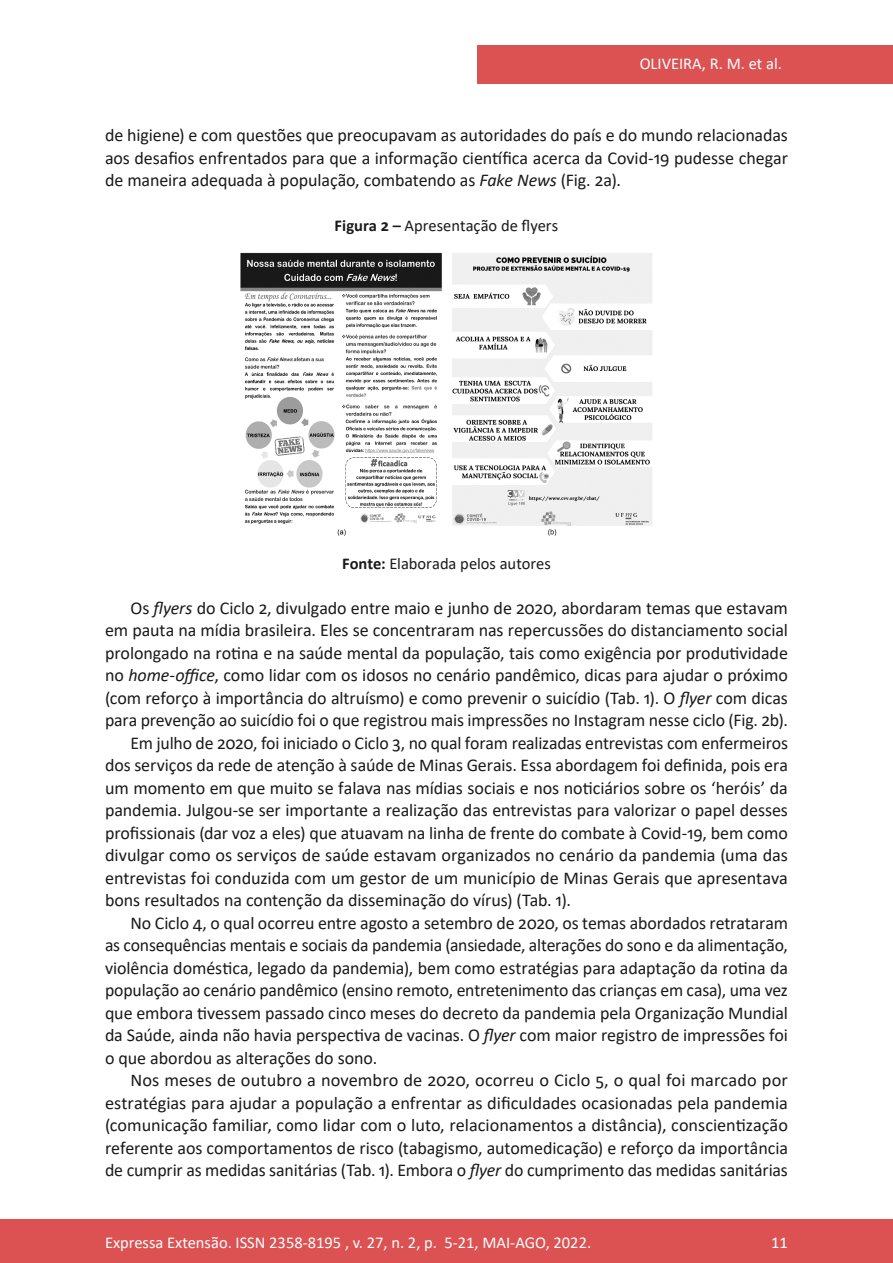
<style>
.page{position:relative;width:893px;height:1263px;background:#fff}
.page>*{position:absolute;margin:0;border:0;box-sizing:border-box;transform-origin:0 0}
.Principal_-_Texto{font:18px/22.5px "Calibri";letter-spacing:-.005em;color:#1a1a1a;text-align:justify}
.t1{font:16.5px "Calibri";color:#fff}
.Imagens_-_Título{font:16.5px "Calibri";color:#1a1a1a}
.Imagens_-_Legenda{font:16.5px "Calibri";color:#1a1a1a}
.s1{font-style:italic}
.s2{font-weight:700}
</style>
<div class="page">
<div style="left:477px;top:45px;width:416px;height:39px;background:#dc5253"></div>
<div style="left:0;top:1219px;width:893px;height:44px;background:#dc5253"></div>
<img style="left:240px;top:252px;width:412px;height:284px">
<p class="t1" style="left:640px;top:52px;width:144px">OLIVEIRA, R. M. et al.</p>
<p class="Principal_-_Texto" style="left:105px;top:123px;width:684px">de higiene) e com questões que preocupavam as autoridades do país e do mundo relacionadas aos desafios enfrentados para que a informação científica acerca da Covid-19 pudesse chegar de maneira adequada à população, combatendo as <span class="s1">Fake News</span> (Fig. 2a).</p>
<p class="Imagens_-_Título" style="left:335px;top:214px;width:225px"><span class="s2">Figura 2 –</span> Apresentação de flyers</p>
<p class="Imagens_-_Legenda" style="left:342px;top:552px;width:210px"><span class="s2">Fonte:</span> Elaborada pelos autores</p>
<p class="Principal_-_Texto" style="left:105px;top:596px;width:684px;text-indent:26px">Os <span class="s1">flyers</span> do Ciclo 2, divulgado entre maio e junho de 2020, abordaram temas que estavam em pauta na mídia brasileira. Eles se concentraram nas repercussões do distanciamento social prolongado na rotina e na saúde mental da população, tais como exigência por produtividade no <span class="s1">home-office</span>, como lidar com os idosos no cenário pandêmico, dicas para ajudar o próximo (com reforço à importância do altruísmo) e como prevenir o suicídio (Tab. 1). O <span class="s1">flyer</span> com dicas para prevenção ao suicídio foi o que registrou mais impressões no Instagram nesse ciclo (Fig. 2b).</p>
<p class="Principal_-_Texto" style="left:105px;top:731px;width:684px;text-indent:26px">Em julho de 2020, foi iniciado o Ciclo 3, no qual foram realizadas entrevistas com enfermeiros dos serviços da rede de atenção à saúde de Minas Gerais. Essa abordagem foi definida, pois era um momento em que muito se falava nas mídias sociais e nos noticiários sobre os ‘heróis’ da pandemia. Julgou-se ser importante a realização das entrevistas para valorizar o papel desses profissionais (dar voz a eles) que atuavam na linha de frente do combate à Covid-19, bem como divulgar como os serviços de saúde estavam organizados no cenário da pandemia (uma das entrevistas foi conduzida com um gestor de um município de Minas Gerais que apresentava bons resultados na contenção da disseminação do vírus) (Tab. 1).</p>
<p class="Principal_-_Texto" style="left:105px;top:911px;width:684px;text-indent:26px">No Ciclo 4, o qual ocorreu entre agosto a setembro de 2020, os temas abordados retrataram as consequências mentais e sociais da pandemia (ansiedade, alterações do sono e da alimentação, violência doméstica, legado da pandemia), bem como estratégias para adaptação da rotina da população ao cenário pandêmico (ensino remoto, entretenimento das crianças em casa), uma vez que embora tivessem passado cinco meses do decreto da pandemia pela Organização Mundial da Saúde, ainda não havia perspectiva de vacinas. O <span class="s1">flyer</span> com maior registro de impressões foi o que abordou as alterações do sono.</p>
<p class="Principal_-_Texto" style="left:105px;top:1068px;width:684px;text-indent:26px">Nos meses de outubro a novembro de 2020, ocorreu o Ciclo 5, o qual foi marcado por estratégias para ajudar a população a enfrentar as dificuldades ocasionadas pela pandemia (comunicação familiar, como lidar com o luto, relacionamentos a distância), conscientização referente aos comportamentos de risco (tabagismo, automedicação) e reforço da importância de cumprir as medidas sanitárias (Tab. 1). Embora o <span class="s1">flyer</span> do cumprimento das medidas sanitárias</p>
<p class="t1" style="left:105px;top:1230px;width:488px">Expressa Extensão. ISSN 2358-8195 , v. 27, n. 2, p. 5-21, MAI-AGO, 2022.</p>
<p class="t1" style="left:771px;top:1230px;width:18px">11</p>
</div>
